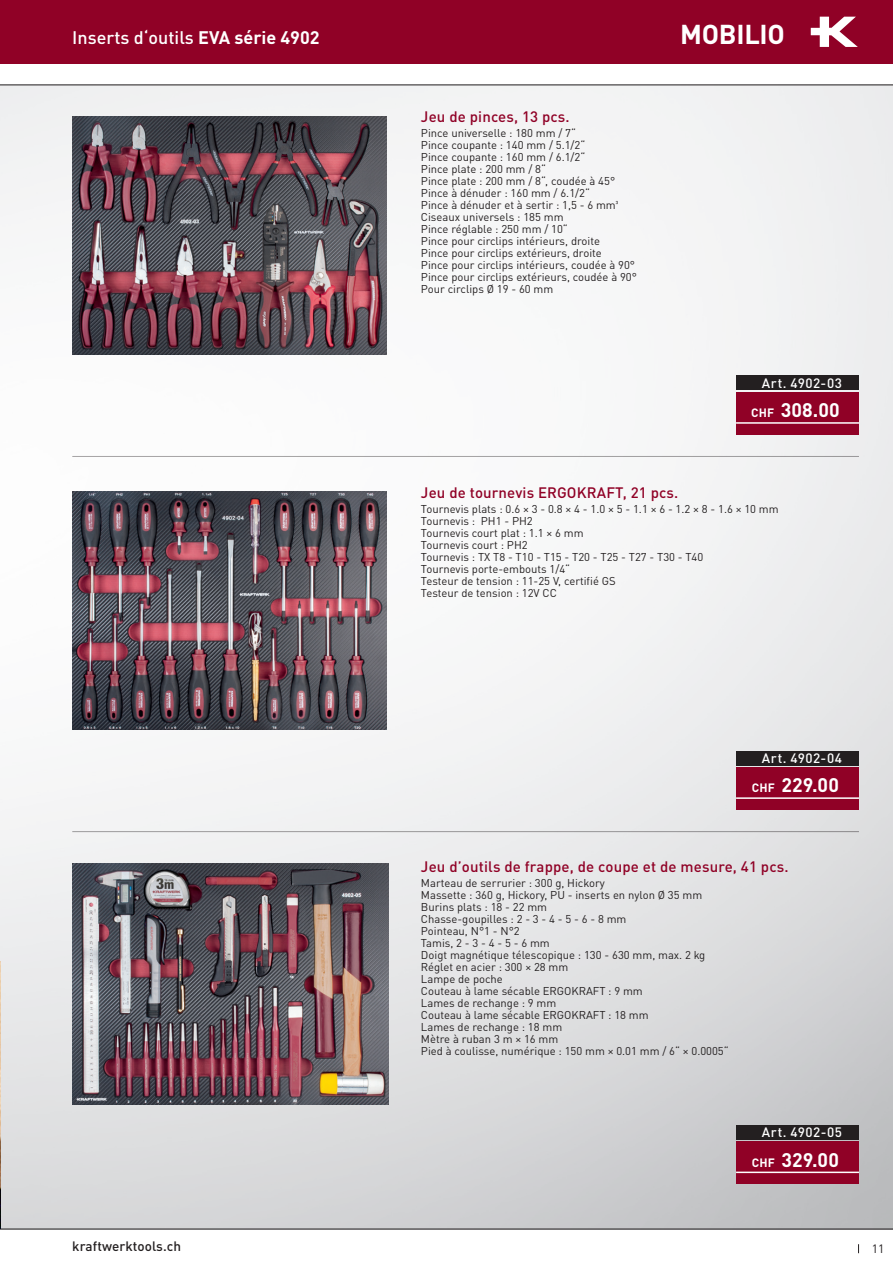
<style>
.page{position:relative;width:893px;height:1263px;background:#fff}
.page>*{position:absolute;margin:0;border:0;box-sizing:border-box;transform-origin:0 0}
.t1{font:700 27px "DIN Pro";letter-spacing:-.01em;color:#fff}
.t2{font:700 19.5px "DIN Pro";letter-spacing:.005em;color:#fff}
.t3{font:500 18px "DIN Pro";color:#fff}
.t4{font:500 15px "DIN Pro";letter-spacing:.01em;color:#900126}
.t5{font:500 13.5px "DIN Pro";letter-spacing:.045em;color:#fff}
.t6{font:500 13.5px "DIN Pro";letter-spacing:.005em;color:#231f20}
.t7{font:12px "DIN Pro";color:#231f20}
.t8{font:11.25px "DIN Pro";color:#231f20}
.s1{font-weight:700}
.s2{font-size:12px}
</style>
<div class="page">
<img style="left:0;top:86px;width:893px;height:1142px">
<div style="left:0;top:0;width:893px;height:64px;background:#900126"></div>
<svg style="left:811px;top:17px;width:47px;height:30px"></svg>
<hr style="left:0;top:85px;width:893px;height:1px;background:#231f20">
<hr style="left:0;top:1228px;width:893px;height:1px;background:#231f20">
<img style="left:72px;top:116px;width:315px;height:239px">
<img style="left:72px;top:491px;width:315px;height:239px">
<img style="left:72px;top:863px;width:317px;height:241px">
<hr style="left:72px;top:456px;width:787px;height:1px;background:#231f20">
<hr style="left:72px;top:831px;width:787px;height:1px;background:#231f20">
<img style="left:0;top:961px;width:1px;height:268px">
<div style="left:736px;top:392px;width:123px;height:42px;background:#900126"></div>
<hr style="left:736px;top:422px;width:123px;height:2px;background:#fff">
<div style="left:736px;top:767px;width:123px;height:42px;background:#900126"></div>
<hr style="left:736px;top:797px;width:123px;height:2px;background:#fff">
<div style="left:736px;top:1141px;width:123px;height:42px;background:#900126"></div>
<hr style="left:736px;top:1171px;width:123px;height:2px;background:#fff">
<div style="left:736px;top:376px;width:123px;height:14px;background:#231f20"></div>
<div style="left:736px;top:751px;width:123px;height:14px;background:#231f20"></div>
<div style="left:736px;top:1125px;width:123px;height:14px;background:#231f20"></div>
<p class="t3" style="left:72px;top:24px;width:249px">Inserts d‘outils <span class="s1">EVA série 4902</span></p>
<h1 class="t1" style="left:680px;top:13px;width:106px">MOBILIO</h1>
<p class="t4" style="left:421px;top:105px;width:150px">Jeu de pinces, 13 pcs.</p>
<p class="t8" style="left:421px;top:125px;width:156px">Pince universelle : 180 mm / 7“</p>
<p class="t8" style="left:421px;top:137px;width:166px">Pince coupante : 140 mm / 5.1/2“</p>
<p class="t8" style="left:421px;top:149px;width:166px">Pince coupante : 160 mm / 6.1/2“</p>
<p class="t8" style="left:421px;top:161px;width:126px">Pince plate : 200 mm / 8“</p>
<p class="t8" style="left:421px;top:173px;width:196px">Pince plate : 200 mm / 8“, coudée à 45°</p>
<p class="t8" style="left:421px;top:185px;width:170px">Pince à dénuder : 160 mm / 6.1/2“</p>
<p class="t8" style="left:421px;top:197px;width:199px">Pince à dénuder et à sertir : 1,5 - 6 mm³</p>
<p class="t8" style="left:421px;top:209px;width:144px">Ciseaux universels : 185 mm</p>
<p class="t8" style="left:421px;top:221px;width:148px">Pince réglable : 250 mm / 10“</p>
<p class="t8" style="left:421px;top:233px;width:180px">Pince pour circlips intérieurs, droite</p>
<p class="t8" style="left:421px;top:245px;width:182px">Pince pour circlips extérieurs, droite</p>
<p class="t8" style="left:421px;top:257px;width:216px">Pince pour circlips intérieurs, coudée à 90°</p>
<p class="t8" style="left:421px;top:269px;width:218px">Pince pour circlips extérieurs, coudée à 90°</p>
<p class="t8" style="left:421px;top:281px;width:134px">Pour circlips Ø 19 - 60 mm</p>
<p class="t5" style="left:762px;top:373px;width:82px">Art. 4902-03</p>
<p class="t2" style="left:751px;top:395px;width:90px"><span class="s2">CHF</span> 308.00</p>
<p class="t4" style="left:421px;top:480px;width:259px">Jeu de tournevis ERGOKRAFT, 21 pcs.</p>
<p class="t8" style="left:421px;top:500px;width:359px">Tournevis plats : 0.6 × 3 - 0.8 × 4 - 1.0 × 5 - 1.1 × 6 - 1.2 × 8 - 1.6 × 10 mm</p>
<p class="t8" style="left:421px;top:512px;width:113px">Tournevis : PH1 - PH2</p>
<p class="t8" style="left:421px;top:524px;width:164px">Tournevis court plat : 1.1 × 6 mm</p>
<p class="t8" style="left:421px;top:536px;width:108px">Tournevis court : PH2</p>
<p class="t8" style="left:421px;top:548px;width:284px">Tournevis : TX T8 - T10 - T15 - T20 - T25 - T27 - T30 - T40</p>
<p class="t8" style="left:421px;top:560px;width:151px">Tournevis porte-embouts 1/4“</p>
<p class="t8" style="left:421px;top:572px;width:196px">Testeur de tension : 11-25 V, certifié GS</p>
<p class="t8" style="left:421px;top:584px;width:137px">Testeur de tension : 12V CC</p>
<p class="t6" style="left:72px;top:1236px;width:110px">kraftwerktools.ch</p>
<p class="t5" style="left:762px;top:748px;width:82px">Art. 4902-04</p>
<p class="t2" style="left:752px;top:770px;width:89px"><span class="s2">CHF</span> 229.00</p>
<p class="t4" style="left:421px;top:855px;width:369px">Jeu d’outils de frappe, de coupe et de mesure, 41 pcs.</p>
<p class="t8" style="left:421px;top:874px;width:185px">Marteau de serrurier : 300 g, Hickory</p>
<p class="t8" style="left:421px;top:886px;width:283px">Massette : 360 g, Hickory, PU - inserts en nylon Ø 35 mm</p>
<p class="t8" style="left:421px;top:898px;width:128px">Burins plats : 18 - 22 mm</p>
<p class="t8" style="left:421px;top:910px;width:207px">Chasse-goupilles : 2 - 3 - 4 - 5 - 6 - 8 mm</p>
<p class="t8" style="left:421px;top:922px;width:100px">Pointeau, N°1 - N°2</p>
<p class="t8" style="left:421px;top:934px;width:130px">Tamis, 2 - 3 - 4 - 5 - 6 mm</p>
<p class="t8" style="left:421px;top:946px;width:286px">Doigt magnétique télescopique : 130 - 630 mm, max. 2 kg</p>
<p class="t8" style="left:421px;top:958px;width:149px">Réglet en acier : 300 × 28 mm</p>
<p class="t8" style="left:421px;top:970px;width:83px">Lampe de poche</p>
<p class="t8" style="left:421px;top:982px;width:223px">Couteau à lame sécable ERGOKRAFT : 9 mm</p>
<p class="t8" style="left:421px;top:994px;width:137px">Lames de rechange : 9 mm</p>
<p class="t8" style="left:421px;top:1006px;width:229px">Couteau à lame sécable ERGOKRAFT : 18 mm</p>
<p class="t8" style="left:421px;top:1018px;width:143px">Lames de rechange : 18 mm</p>
<p class="t8" style="left:421px;top:1030px;width:139px">Mètre à ruban 3 m × 16 mm</p>
<p class="t8" style="left:421px;top:1042px;width:309px">Pied à coulisse, numérique : 150 mm × 0.01 mm / 6“ × 0.0005“</p>
<p class="t5" style="left:762px;top:1122px;width:82px">Art. 4902-05</p>
<p class="t2" style="left:752px;top:1144px;width:89px"><span class="s2">CHF</span> 329.00</p>
<p class="t7" style="left:872px;top:1239px;width:14px">11</p>
</div>
